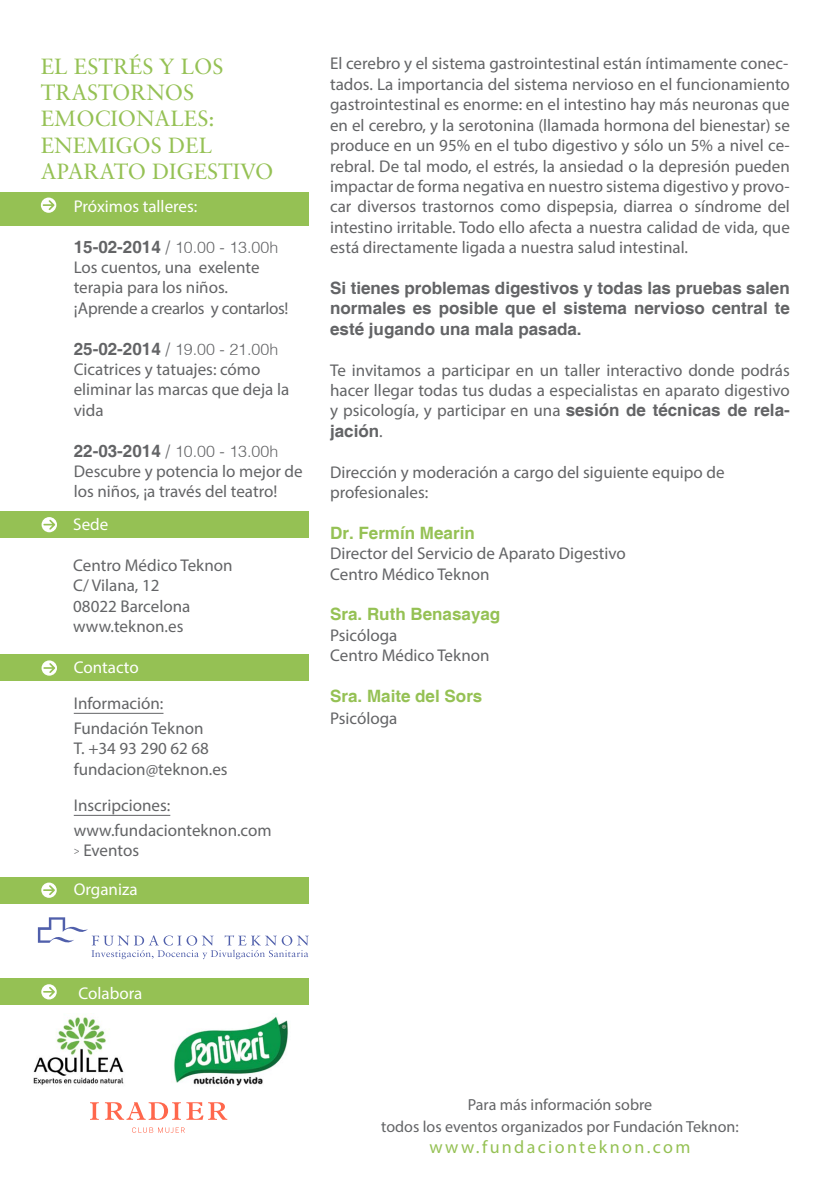
<style>
.page{position:relative;width:840px;height:1191px;background:#fff}
.page>*{position:absolute;margin:0;border:0;box-sizing:border-box;transform-origin:0 0}
.t1{font:22px/26.4px "Sabon LT Std";color:#95c154}
.t2{font:18px "Myriad Pro";letter-spacing:.13em;color:#95c154}
.t3{font:17px/20.4px "Myriad Pro";color:#636466}
.t4{font:700 17px/20.4px "Helvetica";color:#636466;text-align:justify}
.t5{font:700 17px "Helvetica";color:#95c154}
.t6{font:17px "Myriad Pro";color:#fff}
.t7{font:300 16px "Helvetica";color:#636466}
.t8{font:16px/21.6px "Myriad Pro";color:#636466;text-align:center}
.s1{font-weight:700;font-size:17px}
.s2{font-size:17px}
.s3{font-size:10px}
.s4{font-family:"Helvetica";font-weight:700}
.s5{font-family:"Myriad Pro";font-weight:400}
</style>
<div class="page">
<div style="left:0;top:654px;width:308px;height:27px;background:#95c154"></div>
<div style="left:0;top:877px;width:308px;height:26px;background:#95c154"></div>
<div style="left:0;top:978px;width:308px;height:27px;background:#95c154"></div>
<div style="left:0;top:511px;width:308px;height:27px;background:#95c154"></div>
<div style="left:0;top:192px;width:308px;height:33px;background:#95c154"></div>
<svg style="left:38px;top:917px;width:270px;height:42px"></svg>
<hr style="left:74px;top:713px;width:89px;height:1px;background:#636466">
<hr style="left:74px;top:815px;width:96px;height:1px;background:#636466">
<svg style="left:41px;top:197px;width:15px;height:16px"></svg>
<svg style="left:42px;top:517px;width:15px;height:15px"></svg>
<svg style="left:42px;top:660px;width:15px;height:15px"></svg>
<svg style="left:41px;top:984px;width:16px;height:15px"></svg>
<svg style="left:41px;top:882px;width:16px;height:15px"></svg>
<img style="left:33px;top:1017px;width:91px;height:68px">
<svg style="left:90px;top:1102px;width:137px;height:17px"></svg>
<svg style="left:132px;top:1127px;width:53px;height:5px"></svg>
<img style="left:174px;top:1014px;width:114px;height:72px">
<p class="t1" style="left:41px;top:53px;width:47px">EL ESTRÉS</p>
<p class="t1" style="left:159px;top:53px;width:37px">Y LOS</p>
<p class="t1" style="left:41px;top:79px;width:17px">TRASTORNOS<br>EMOCIONALES</p>
<p class="t1" style="left:208px;top:105px;width:8px">:</p>
<p class="t1" style="left:41px;top:132px;width:16px">ENEMIGOS</p>
<p class="t1" style="left:168px;top:132px;width:16px">DEL</p>
<p class="t1" style="left:41px;top:158px;width:16px">APARATO</p>
<p class="t1" style="left:152px;top:158px;width:15px">DIGESTIVO</p>
<p class="t6" style="left:74px;top:195px;width:125px">Próximos talleres:</p>
<p class="t7" style="left:74px;top:237px;width:206px"><span class="s1">15-02-2014</span> <span class="s2">/</span> 10.00 - 13.00h</p>
<p class="t3" style="left:74px;top:257px;width:216px">Los cuentos, una exelente terapia para los niños. ¡Aprende a crearlos y contarlos!</p>
<p class="t7" style="left:74px;top:339px;width:206px"><span class="s1">25-02-2014</span> <span class="s2">/</span> 19.00 - 21.00h</p>
<p class="t3" style="left:74px;top:359px;width:217px">Cicatrices y tatuajes: cómo eliminar las marcas que deja la vida</p>
<p class="t7" style="left:74px;top:441px;width:206px"><span class="s1">22-03-2014</span> <span class="s2">/</span> 10.00 - 13.00h</p>
<p class="t3" style="left:74px;top:461px;width:230px">Descubre y potencia lo mejor de los niños, ¡a través del teatro!</p>
<p class="t6" style="left:73px;top:514px;width:37px">Sede</p>
<p class="t3" style="left:73px;top:554px;width:161px">Centro Médico Teknon<br>C/ Vilana, 12<br>08022 Barcelona www.teknon.es</p>
<p class="t6" style="left:74px;top:656px;width:66px">Contacto</p>
<p class="t3" style="left:74px;top:691px;width:131px;line-height:24.4px">Información:<br>Fundación Teknon</p>
<p class="t3" style="left:74px;top:738px;width:155px">T. +34 93 290 62 68 fundacion@teknon.es</p>
<p class="t3" style="left:74px;top:793px;width:199px;line-height:24.4px">Inscripciones: www.fundacionteknon.com</p>
<p class="t3" style="left:74px;top:840px;width:67px"><span class="s3">&gt;</span> Eventos</p>
<p class="t6" style="left:74px;top:879px;width:65px">Organiza</p>
<p class="t3" style="left:330px;top:53px;width:461px;text-align:justify">El cerebro y el sistema gastrointestinal están íntimamente conec&shy;tados. La importancia del sistema nervioso en el funcionamiento gastrointestinal es enorme: en el intestino hay más neuronas que en el cerebro, y la serotonina (llamada hormona del bienestar) se produce en un 95% en el tubo digestivo y sólo un 5% a nivel ce&shy;rebral. De tal modo, el estrés, la ansiedad o la depresión pueden impactar de forma negativa en nuestro sistema digestivo y provo&shy;car diversos trastornos como dispepsia, diarrea o síndrome del intestino irritable. Todo ello afecta a nuestra calidad de vida, que está directamente ligada a nuestra salud intestinal.</p>
<p class="t4" style="left:330px;top:279px;width:461px">Si tienes problemas digestivos y todas las pruebas salen normales es posible que el sistema nervioso central te esté jugando una mala pasada.</p>
<p class="t3" style="left:330px;top:359px;width:461px;text-align:justify">Te invitamos a participar en un taller interactivo donde podrás hacer llegar todas tus dudas a especialistas en aparato digestivo y psicología, y participar en una <span class="s4">sesión de técnicas de rela-</span></p>
<p class="t4" style="left:330px;top:421px;width:54px">jación<span class="s5">.</span></p>
<p class="t3" style="left:330px;top:461px;width:395px">Dirección y moderación a cargo del siguiente equipo de profesionales:</p>
<p class="t5" style="left:330px;top:522px;width:146px">Dr. Fermín Mearin</p>
<p class="t3" style="left:330px;top:543px;width:297px">Director del Servicio de Aparato Digestivo<br>Centro Médico Teknon</p>
<p class="t5" style="left:330px;top:604px;width:172px">Sra. Ruth Benasayag</p>
<p class="t3" style="left:330px;top:624px;width:161px">Psicóloga<br>Centro Médico Teknon</p>
<p class="t5" style="left:330px;top:685px;width:154px">Sra. Maite del Sors</p>
<p class="t3" style="left:330px;top:707px;width:69px">Psicóloga</p>
<p class="t6" style="left:78px;top:982px;width:65px">Colabora</p>
<p class="t8" style="left:381px;top:1093px;width:359px">Para más información sobre<br>todos los eventos organizados por Fundación Teknon:</p>
<p class="t2" style="left:429px;top:1136px;width:262px">www.fundacionteknon.com</p>
</div>
